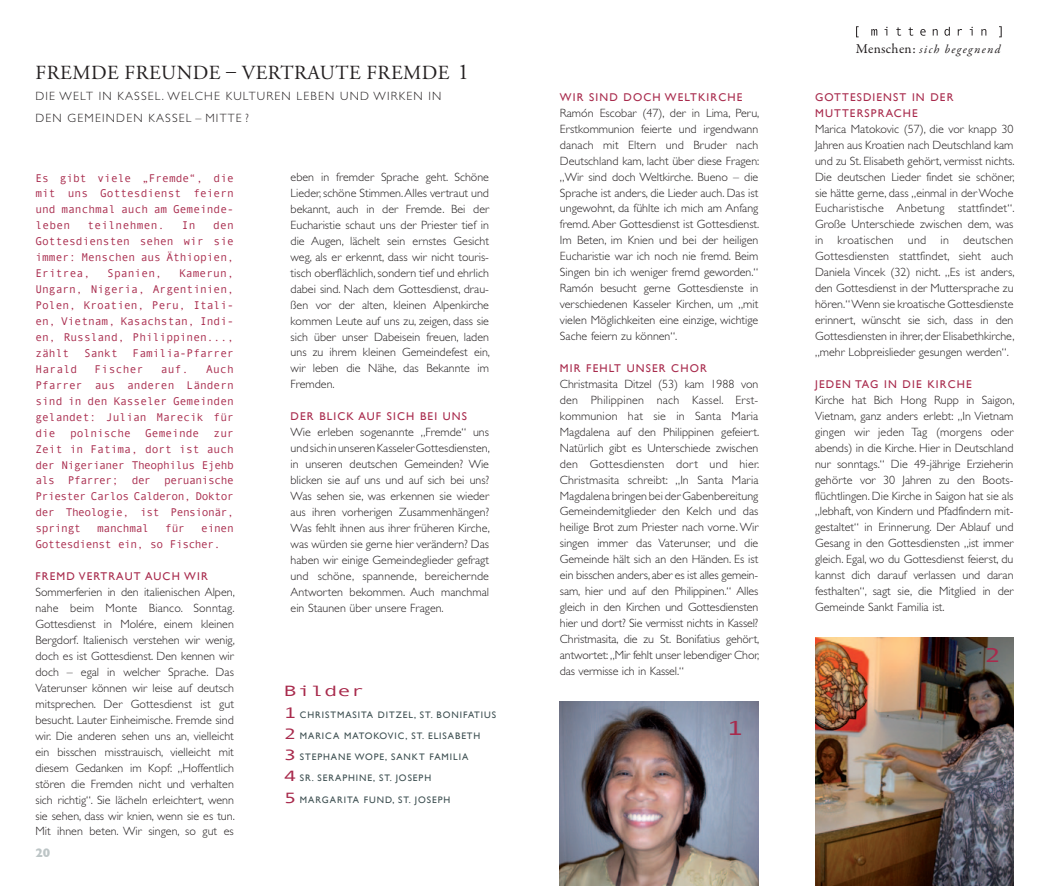
<style>
.page{position:relative;width:1049px;height:886px;background:#fff}
.page>*{position:absolute;margin:0;border:0;box-sizing:border-box;transform-origin:0 0}
.t1{font:20px "Adobe Garamond Pro";letter-spacing:.025em;color:#231f20}
.t2{font:20px "Andale Mono";color:#a82a4c;scale:1.5 1}
.t3{font:15px "Andale Mono";color:#a82a4c;scale:1.5 1}
.t4{font:700 12.5px "Gill Sans";color:#bdc5c6}
.t5{font:300 12px/16px "Gill Sans Std";color:#231f20;text-align:justify}
.t6{font:italic 12px "Garamond Premr Pro";letter-spacing:.11em;color:#231f20}
.t7{font:11.25px/16px "Andale Mono";color:#a82a4c;text-align:justify}
.t8{font:11.25px/16px "Gill Sans";letter-spacing:.1em;color:#a82a4c}
.t9{font:11.25px/16px "Andale Mono";letter-spacing:-.04em;color:#a82a4c}
.t10{font:11.25px "Andale Mono";letter-spacing:.025em;color:#a82a4c}
.t11{font:11.25px "Andale Mono";letter-spacing:-.025em;color:#a82a4c}
.t12{font:9.38px "Gill Sans";letter-spacing:.1em;color:#3d4f51}
.s1{font-size:22.5px}
.s2{font-family:"Andale Mono";font-size:15px;color:#a82a4c}
.s3{font-style:normal;font-size:13.75px}
</style>
<div class="page">
<svg style="left:856px;top:26px;width:2px;height:11px"></svg>
<svg style="left:871px;top:29px;width:6px;height:7px"></svg>
<svg style="left:896px;top:27px;width:5px;height:9px"></svg>
<svg style="left:908px;top:27px;width:5px;height:9px"></svg>
<svg style="left:920px;top:29px;width:6px;height:7px"></svg>
<svg style="left:933px;top:29px;width:5px;height:7px"></svg>
<svg style="left:944px;top:27px;width:6px;height:9px"></svg>
<svg style="left:958px;top:29px;width:4px;height:7px"></svg>
<svg style="left:970px;top:27px;width:3px;height:9px"></svg>
<svg style="left:981px;top:29px;width:5px;height:7px"></svg>
<svg style="left:999px;top:26px;width:3px;height:11px"></svg>
<img style="left:560px;top:702px;width:198px;height:184px">
<img style="left:815px;top:638px;width:198px;height:248px">
<h1 class="t1" style="left:36px;top:61px;width:435px">FREMDE FREUNDE – VERTRAUTE FREMDE <span class="s1">1</span></h1>
<p class="t5" style="left:35px;top:88px;width:46px">Die Welt</p>
<p class="t5" style="left:99px;top:88px;width:35px">in Kassel</p>
<p class="t5" style="left:162px;top:88px;width:81px">. Welche Kulturen</p>
<p class="t5" style="left:297px;top:88px;width:9px">leben</p>
<p class="t5" style="left:340px;top:88px;width:11px">und</p>
<p class="t5" style="left:374px;top:88px;width:10px">wirken</p>
<p class="t5" style="left:429px;top:88px;width:7px">in</p>
<p class="t5" style="left:35px;top:110px;width:10px">den</p>
<p class="t5" style="left:68px;top:110px;width:19px">Gemeinden</p>
<p class="t5" style="left:148px;top:110px;width:15px">Kassel</p>
<p class="t5" style="left:195px;top:110px;width:27px">– Mitte</p>
<p class="t5" style="left:246px;top:110px;width:5px">?</p>
<p class="t7" style="left:35px;top:169px;width:200px">Es gibt viele „Fremde“, die mit uns Gottesdienst feiern und manchmal auch am Gemeinde&shy;leben</p>
<p class="t10" style="left:88px;top:218px;width:78px">teilnehmen.</p>
<p class="t7" style="left:182px;top:217px;width:15px">In</p>
<p class="t7" style="left:35px;top:217px;width:200px;text-indent:178px">den Gottesdiensten sehen wir sie immer: Menschen aus Äthiopien, Eritrea,</p>
<p class="t7" style="left:107px;top:265px;width:56px">Spanien,</p>
<p class="t7" style="left:35px;top:265px;width:200px;text-indent:144px">Kamerun, Ungarn, Nigeria, Argentinien, Polen, Kroatien, Peru, Itali&shy;en, Vietnam, Kasachstan, Indi&shy;en, Russland, Philippinen..., zählt</p>
<p class="t7" style="left:84px;top:344px;width:35px">Sankt</p>
<p class="t7" style="left:133px;top:344px;width:103px">Familia-Pfarrer</p>
<p class="t7" style="left:35px;top:360px;width:43px">Harald</p>
<p class="t10" style="left:95px;top:362px;width:50px">Fischer</p>
<p class="t7" style="left:161px;top:360px;width:29px">auf.</p>
<p class="t7" style="left:35px;top:360px;width:200px;text-indent:171px">Auch Pfarrer aus anderen Ländern sind in den Kasseler Gemeinden gelandet: Julian Marecik für die</p>
<p class="t7" style="left:70px;top:424px;width:62px">polnische</p>
<p class="t7" style="left:145px;top:424px;width:56px">Gemeinde</p>
<p class="t7" style="left:35px;top:424px;width:200px;text-indent:178px">zur Zeit in Fatima, dort ist auch der Nigerianer Theophilus Ejehb als Pfarrer; der peruanische Priester Carlos Calderon, Doktor der Theologie, ist Pensionär, springt</p>
<p class="t9" style="left:35px;top:520px;width:200px;text-indent:166px">einen<br>Gottesdienst ein, so Fischer.</p>
<p class="t8" style="left:35px;top:568px;width:174px">FREMD VERTRAUT AUCH WIR</p>
<p class="t5" style="left:35px;top:584px;width:201px">Sommerferien in den italienischen Alpen, nahe beim Monte Bianco. Sonntag.<br>Gottesdienst in Molére, einem kleinen Bergdorf. Italienisch verstehen wir wenig, doch es ist Gottesdienst. Den kennen wir doch – egal in welcher Sprache. Das Vaterunser können wir leise auf deutsch mitsprechen. Der Gottesdienst ist gut besucht. Lauter Einheimische. Fremde sind wir. Die anderen sehen uns an, vielleicht ein bisschen misstrauisch, vielleicht mit diesem Gedanken im Kopf: „Hoffentlich stören die Fremden nicht und verhalten sich richtig“. Sie lächeln erleichtert, wenn sie sehen, dass wir knien, wenn sie es tun.<br>Mit ihnen beten. Wir singen, so gut es</p>
<p class="t11" style="left:97px;top:521px;width:53px">manchmal</p>
<p class="t7" style="left:165px;top:520px;width:21px">für</p>
<p class="t4" style="left:35px;top:846px;width:16px">20</p>
<p class="t5" style="left:291px;top:169px;width:201px">eben in fremder Sprache geht. Schöne Lieder, schöne Stimmen. Alles vertraut und bekannt, auch in der Fremde. Bei der Eucharistie schaut uns der Priester tief in die Augen, lächelt sein ernstes Gesicht weg, als er erkennt, dass wir nicht touris&shy;tisch oberflächlich, sondern tief und ehrlich dabei sind. Nach dem Gottesdienst, drau&shy;ßen vor der alten, kleinen Alpenkirche kommen Leute auf uns zu, zeigen, dass sie sich über unser Dabeisein freuen, laden uns zu ihrem kleinen Gemeindefest ein, wir leben die Nähe, das Bekannte im Fremden.</p>
<p class="t8" style="left:291px;top:409px;width:178px">DER BLICK AUF SICH BEI UNS</p>
<p class="t5" style="left:291px;top:424px;width:201px">Wie erleben sogenannte „Fremde“ uns und sich in unseren Kasseler Gottesdiensten, in unseren deutschen Gemeinden? Wie blicken sie auf uns und auf sich bei uns?<br>Was sehen sie, was erkennen sie wieder aus ihren vorherigen Zusammenhängen?<br>Was fehlt ihnen aus ihrer früheren Kirche, was würden sie gerne hier verändern? Das haben wir einige Gemeindeglieder gefragt und schöne, spannende, bereichernde Antworten bekommen. Auch manchmal ein Staunen über unsere Fragen.</p>
<p class="t3" style="left:283px;top:681px;width:55px">Bilder</p>
<p class="t12" style="left:283px;top:709px;width:214px"><span class="s2">1</span>CHRISTMASITA DITZEL, ST. BONIFATIUS</p>
<p class="t12" style="left:283px;top:730px;width:198px"><span class="s2">2</span>MARICA MATOKOVIC, ST. ELISABETH</p>
<p class="t12" style="left:283px;top:751px;width:186px"><span class="s2">3</span>STEPHANE WOPE, SANKT FAMILIA</p>
<p class="t12" style="left:283px;top:773px;width:149px"><span class="s2">4</span>SR. SERAPHINE, ST. JOSEPH</p>
<p class="t12" style="left:283px;top:794px;width:168px"><span class="s2">5</span>MARGARITA FUND, ST. JOSEPH</p>
<p class="t8" style="left:560px;top:89px;width:184px">WIR SIND DOCH WELTKIRCHE</p>
<p class="t5" style="left:560px;top:105px;width:201px">Ramón Escobar (47), der in Lima, Peru, Erstkommunion feierte und irgendwann danach mit Eltern und Bruder nach Deutschland kam, lacht über diese Fragen: „Wir sind doch Weltkirche. Bueno – die Sprache ist anders, die Lieder auch. Das ist ungewohnt, da fühlte ich mich am Anfang fremd. Aber Gottesdienst ist Gottesdienst.<br>Im Beten, im Knien und bei der heiligen Eucharistie war ich noch nie fremd. Beim Singen bin ich weniger fremd geworden.“ Ramón besucht gerne Gottesdienste in verschiedenen Kasseler Kirchen, um „mit vielen Möglichkeiten eine einzige, wichtige Sache feiern zu können“.</p>
<p class="t8" style="left:560px;top:360px;width:148px">MIR FEHLT UNSER CHOR</p>
<p class="t5" style="left:560px;top:376px;width:201px">Christmasita Ditzel (53) kam 1988 von den Philippinen nach Kassel. Erst&shy;kommunion hat sie in Santa Maria Magdalena auf den Philippinen gefeiert.<br>Natürlich gibt es Unterschiede zwischen den Gottesdiensten dort und hier.<br>Christmasita schreibt: „In Santa Maria Magdalena bringen bei der Gabenbereitung Gemeindemitglieder den Kelch und das heilige Brot zum Priester nach vorne. Wir singen immer das Vaterunser, und die Gemeinde hält sich an den Händen. Es ist ein bisschen anders, aber es ist alles gemein&shy;sam, hier und auf den Philippinen.“ Alles gleich in den Kirchen und Gottesdiensten hier und dort? Sie vermisst nichts in Kassel?<br>Christmasita, die zu St. Bonifatius gehört, antwortet: „Mir fehlt unser lebendiger Chor, das vermisse ich in Kassel.“</p>
<h1 class="t2" style="left:726px;top:715px;width:13px">1</h1>
<p class="t6" style="left:856px;top:42px;width:146px"><span class="s3">Menschen:</span> sich begegnend</p>
<p class="t8" style="left:815px;top:89px;width:140px">GOTTESDIENST IN DER<br>MUTTERSPRACHE</p>
<p class="t5" style="left:815px;top:121px;width:201px">Marica Matokovic (57), die vor knapp 30<br>Jahren aus Kroatien nach Deutschland kam und zu St. Elisabeth gehört, vermisst nichts.<br>Die deutschen Lieder findet sie schöner, sie hätte gerne, dass „einmal in der Woche Eucharistische Anbetung stattfindet“.<br>Große Unterschiede zwischen dem, was in kroatischen und in deutschen Gottesdiensten stattfindet, sieht auch Daniela Vincek (32) nicht. „Es ist anders, den Gottesdienst in der Muttersprache zu hören.“ Wenn sie kroatische Gottesdienste erinnert, wünscht sie sich, dass in den Gottesdiensten in ihrer, der Elisabethkirche, „mehr Lobpreislieder gesungen werden“.</p>
<p class="t8" style="left:815px;top:376px;width:158px">JEDEN TAG IN DIE KIRCHE</p>
<p class="t5" style="left:815px;top:392px;width:201px">Kirche hat Bich Hong Rupp in Saigon, Vietnam, ganz anders erlebt: „In Vietnam gingen wir jeden Tag (morgens oder abends) in die Kirche. Hier in Deutschland nur sonntags.“ Die 49-jährige Erzieherin gehörte vor 30 Jahren zu den Boots&shy;flüchtlingen. Die Kirche in Saigon hat sie als „lebhaft, von Kindern und Pfadfindern mit&shy;gestaltet“ in Erinnerung. Der Ablauf und Gesang in den Gottesdiensten „ist immer gleich. Egal, wo du Gottesdienst feierst, du kannst dich darauf verlassen und daran festhalten“, sagt sie, die Mitglied in der Gemeinde Sankt Familia ist.</p>
<h1 class="t2" style="left:984px;top:642px;width:14px">2</h1>
</div>
